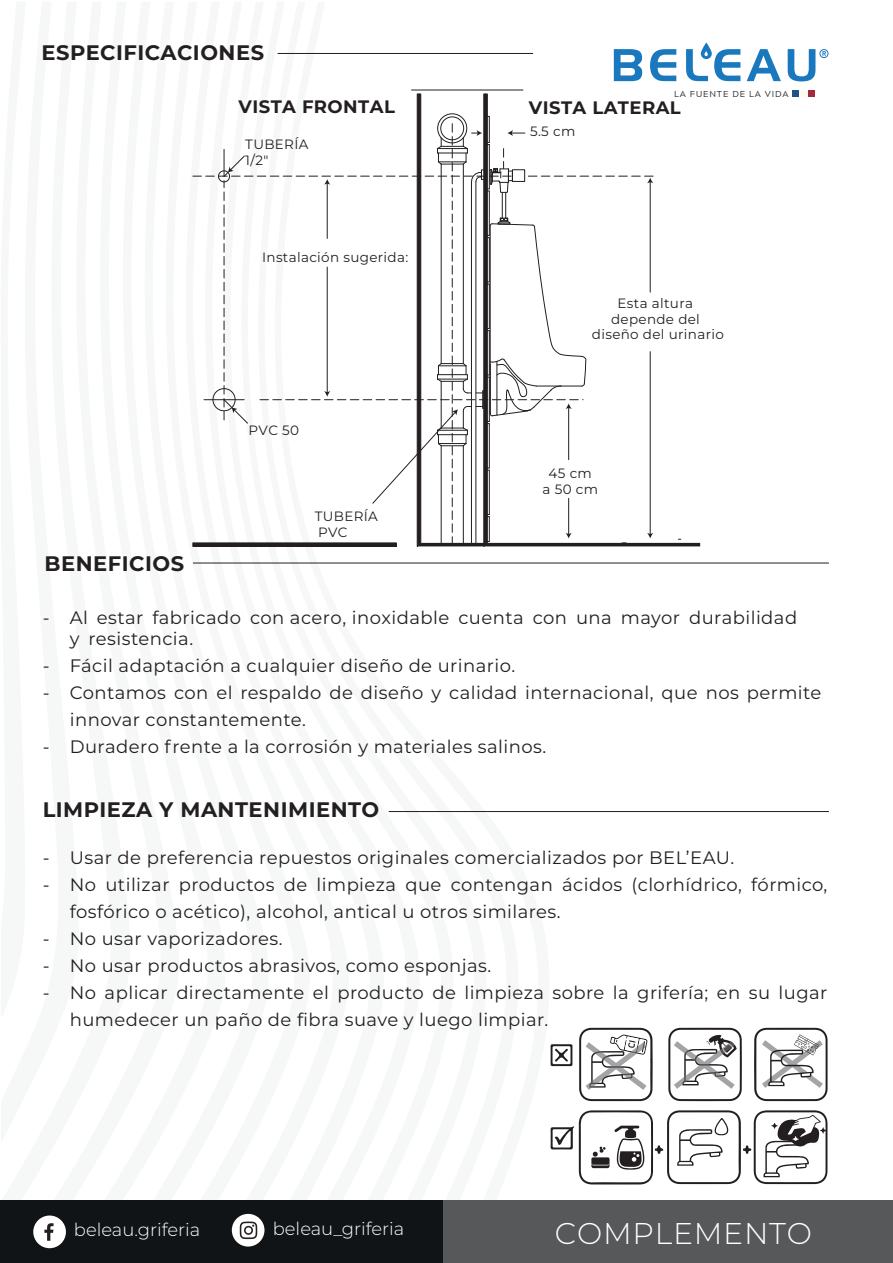
<style>
.page{position:relative;width:893px;height:1263px;background:#fff}
.page>*{position:absolute;margin:0;border:0;box-sizing:border-box;transform-origin:0 0}
.t1{font:300 30px "Montserrat";letter-spacing:.025em;color:#fff}
.t2{font:700 21px "Montserrat";letter-spacing:.025em;color:#231f20}
.t3{font:18px/27px "Montserrat";letter-spacing:.025em;color:#231f20}
.t4{font:300 18px "Montserrat";color:#fff}
.t5{font:700 18px "Montserrat";letter-spacing:.025em;color:#231f20}
.t6{font:13.5px/15.6px "Montserrat";letter-spacing:.025em;color:#231f20}
.t7{font:8.55px "Acherus Grotesque";letter-spacing:.1em;color:#231f20}
</style>
<div class="page">
<svg style="left:614px;top:49px;width:28px;height:32px"></svg>
<svg style="left:650px;top:49px;width:26px;height:32px"></svg>
<svg style="left:747px;top:49px;width:34px;height:32px"></svg>
<svg style="left:686px;top:43px;width:54px;height:38px"></svg>
<div style="left:792px;top:90px;width:7px;height:7px;background:#245185"></div>
<div style="left:800px;top:90px;width:6px;height:7px;background:#fdfdee"></div>
<div style="left:808px;top:90px;width:6px;height:7px;background:#a22940"></div>
<svg style="left:788px;top:49px;width:40px;height:32px"></svg>
<hr style="left:389px;top:811px;width:440px;height:1px;background:#231f20">
<div style="left:0;top:1200px;width:444px;height:63px;background:#111416"></div>
<div style="left:444px;top:1200px;width:449px;height:63px;background:#57585a"></div>
<div style="left:33px;top:1215px;width:33px;height:33px;background:#fff;border-radius:50%"></div>
<svg style="left:44px;top:1223px;width:10px;height:18px"></svg>
<div style="left:232px;top:1214px;width:32px;height:32px;background:#fff;border-radius:50%"></div>
<svg style="left:240px;top:1221px;width:17px;height:18px"></svg>
<hr style="left:193px;top:563px;width:636px;height:1px;background:#231f20">
<hr style="left:278px;top:53px;width:255px;height:1px;background:#231f20">
<svg style="left:551px;top:1044px;width:21px;height:22px"></svg>
<svg style="left:550px;top:1110px;width:277px;height:74px"></svg>
<svg style="left:668px;top:1028px;width:74px;height:73px"></svg>
<svg style="left:754px;top:1028px;width:74px;height:73px"></svg>
<svg style="left:579px;top:1028px;width:74px;height:73px"></svg>
<hr style="left:412px;top:90px;width:111px;height:1px;background:#231f20">
<svg style="left:193px;top:93px;width:507px;height:454px"></svg>
<div style="left:512px;top:169px;width:13px;height:13px;background:#fff;border:1px solid #231f20"></div>
<div style="left:508px;top:171px;width:5px;height:10px;border:1px solid #231f20"></div>
<p class="t2" style="left:42px;top:37px;width:224px">ESPECIFICACIONES</p>
<p class="t7" style="left:674px;top:86px;width:116px">LA FUENTE DE LA VIDA</p>
<p class="t5" style="left:238px;top:93px;width:158px">VISTA FRONTAL</p>
<p class="t5" style="left:529px;top:94px;width:153px">VISTA LATERAL</p>
<p class="t6" style="left:245px;top:136px;width:65px">TUBERÍA<br>1/2"</p>
<p class="t6" style="left:262px;top:249px;width:148px">Instalación sugerida:</p>
<p class="t2" style="left:45px;top:548px;width:141px">BENEFICIOS</p>
<p class="t6" style="left:249px;top:422px;width:52px">PVC 50</p>
<p class="t6" style="left:315px;top:508px;width:65px">TUBERÍA<br>PVC</p>
<p class="t6" style="left:530px;top:123px;width:47px">5.5 cm</p>
<p class="t6" style="left:592px;top:295px;width:133px;text-align:center">Esta altura depende del diseño del urinario</p>
<p class="t6" style="left:543px;top:465px;width:57px;text-align:center">45 cm<br>a 50 cm</p>
<p class="t3" style="left:70px;top:606px;width:729px;line-height:21.6px;text-indent:-27px">- Al estar fabricado con acero, inoxidable cuenta con una mayor durabilidad y resistencia.</p>
<p class="t3" style="left:43px;top:651px;width:474px">- Fácil adaptación a cualquier diseño de urinario.</p>
<p class="t3" style="left:70px;top:678px;width:753px;text-indent:-27px">- Contamos con el respaldo de diseño y calidad internacional, que nos permite innovar constantemente.</p>
<p class="t3" style="left:43px;top:732px;width:505px">- Duradero frente a la corrosión y materiales salinos.</p>
<p class="t2" style="left:43px;top:794px;width:338px">LIMPIEZA Y MANTENIMIENTO</p>
<p class="t3" style="left:43px;top:843px;width:693px">- Usar de preferencia repuestos originales comercializados por BEL’EAU.</p>
<p class="t3" style="left:70px;top:870px;width:759px;text-indent:-27px">- No utilizar productos de limpieza que contengan ácidos (clorhídrico, fórmico, fosfórico o acético), alcohol, antical u otros similares.</p>
<p class="t3" style="left:43px;top:924px;width:241px">- No usar vaporizadores.</p>
<p class="t3" style="left:43px;top:951px;width:450px">- No usar productos abrasivos, como esponjas.</p>
<p class="t3" style="left:70px;top:978px;width:759px;text-indent:-27px">- No aplicar directamente el producto de limpieza sobre la grifería; en su lugar humedecer un paño de fibra suave y luego limpiar.</p>
<p class="t4" style="left:74px;top:1218px;width:128px">beleau.griferia</p>
<p class="t4" style="left:273px;top:1216px;width:133px">beleau_griferia</p>
<h1 class="t1" style="left:555px;top:1213px;width:259px">COMPLEMENTO</h1>
</div>
